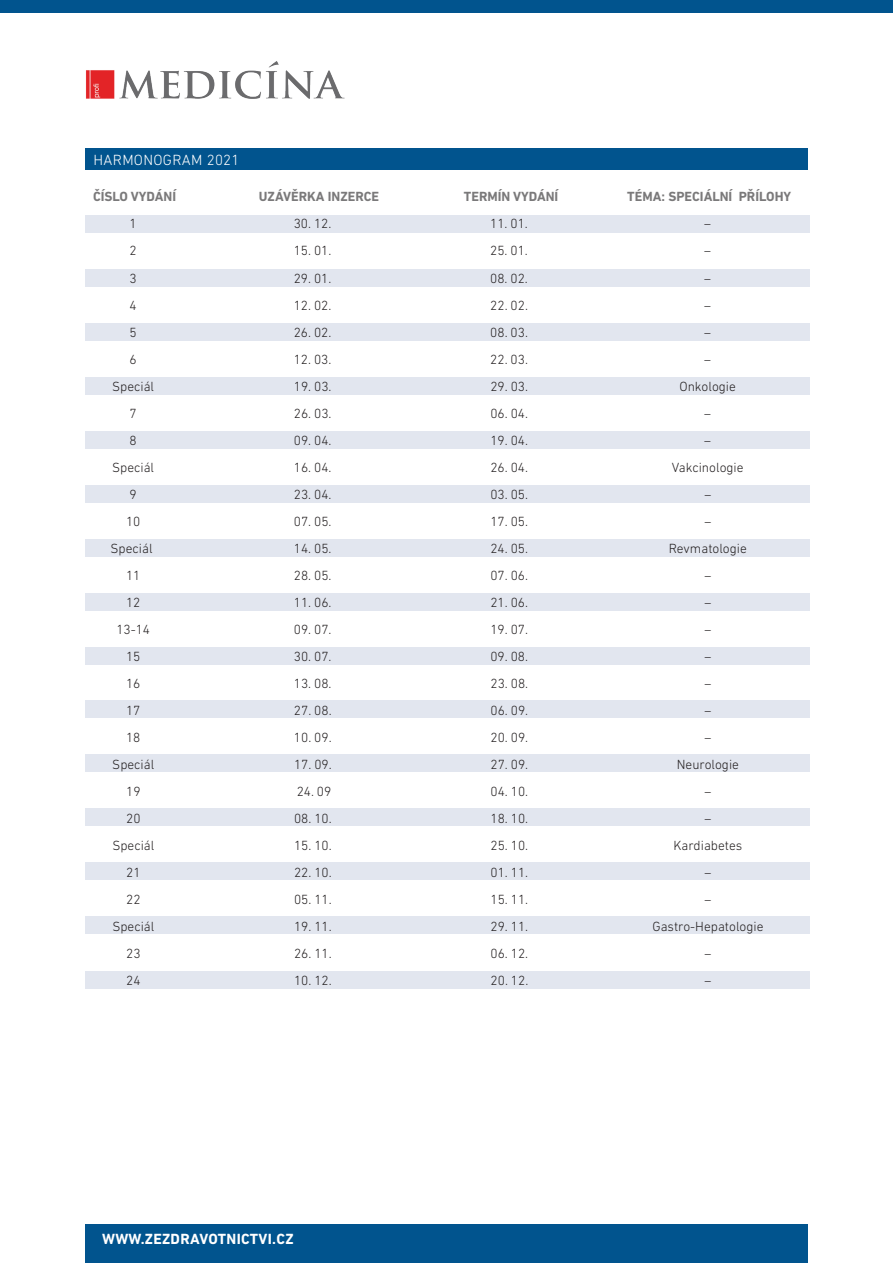
<style>
.page{position:relative;width:893px;height:1263px;background:#fff}
.page>*{position:absolute;margin:0;border:0;box-sizing:border-box;transform-origin:0 0}
.t1{font:700 15px "DIN Next LT Pro";letter-spacing:.02em;color:#fff}
.t2{font:300 15px "DIN Next LT Pro";letter-spacing:.02em;color:#fff}
.t3{font:300 13.5px "DIN Next LT Pro";color:#231f20}
.t4{font:700 13.5px "DIN Next LT Pro";color:#7a797a}
</style>
<div class="page">
<div style="left:85px;top:149px;width:723px;height:21px;background:#01548e"></div>
<div style="left:85px;top:216px;width:724px;height:17px;background:#e2e6ef"></div>
<div style="left:85px;top:431px;width:724px;height:17px;background:#e2e6ef"></div>
<div style="left:85px;top:701px;width:724px;height:17px;background:#e2e6ef"></div>
<div style="left:85px;top:269px;width:724px;height:18px;background:#e2e6ef"></div>
<div style="left:85px;top:485px;width:724px;height:17px;background:#e2e6ef"></div>
<div style="left:85px;top:755px;width:724px;height:17px;background:#e2e6ef"></div>
<div style="left:85px;top:323px;width:724px;height:17px;background:#e2e6ef"></div>
<div style="left:85px;top:539px;width:724px;height:17px;background:#e2e6ef"></div>
<div style="left:85px;top:593px;width:724px;height:17px;background:#e2e6ef"></div>
<div style="left:85px;top:809px;width:724px;height:17px;background:#e2e6ef"></div>
<div style="left:85px;top:377px;width:724px;height:17px;background:#e2e6ef"></div>
<div style="left:85px;top:647px;width:724px;height:17px;background:#e2e6ef"></div>
<div style="left:85px;top:863px;width:724px;height:17px;background:#e2e6ef"></div>
<div style="left:85px;top:917px;width:724px;height:17px;background:#e2e6ef"></div>
<div style="left:85px;top:971px;width:724px;height:17px;background:#e2e6ef"></div>
<div style="left:85px;top:1225px;width:723px;height:38px;background:#01548e"></div>
<div style="left:0;top:0;width:893px;height:13px;background:#01548e"></div>
<img style="left:86px;top:61px;width:259px;height:38px">
<p class="t2" style="left:94px;top:151px;width:148px">HARMONOGRAM 2021</p>
<p class="t4" style="left:93px;top:189px;width:85px">ČÍSLO VYDÁNÍ</p>
<p class="t4" style="left:259px;top:189px;width:122px">UZÁVĚRKA INZERCE</p>
<p class="t4" style="left:464px;top:189px;width:96px">TERMÍN VYDÁNÍ</p>
<p class="t4" style="left:627px;top:189px;width:165px">TÉMA: SPECIÁLNÍ PŘÍLOHY</p>
<p class="t3" style="left:129px;top:216px;width:9px">1</p>
<p class="t3" style="left:294px;top:216px;width:39px">30. 12.</p>
<p class="t3" style="left:490px;top:216px;width:39px">11. 01.</p>
<p class="t3" style="left:704px;top:216px;width:8px">–</p>
<p class="t3" style="left:129px;top:243px;width:9px">2</p>
<p class="t3" style="left:294px;top:243px;width:39px">15. 01.</p>
<p class="t3" style="left:490px;top:243px;width:39px">25. 01.</p>
<p class="t3" style="left:704px;top:243px;width:8px">–</p>
<p class="t3" style="left:129px;top:270px;width:9px">3</p>
<p class="t3" style="left:294px;top:270px;width:39px">29. 01.</p>
<p class="t3" style="left:490px;top:270px;width:39px">08. 02.</p>
<p class="t3" style="left:704px;top:270px;width:8px">–</p>
<p class="t3" style="left:129px;top:297px;width:9px">4</p>
<p class="t3" style="left:294px;top:297px;width:39px">12. 02.</p>
<p class="t3" style="left:490px;top:297px;width:39px">22. 02.</p>
<p class="t3" style="left:704px;top:297px;width:8px">–</p>
<p class="t3" style="left:130px;top:324px;width:9px">5</p>
<p class="t3" style="left:294px;top:324px;width:39px">26. 02.</p>
<p class="t3" style="left:490px;top:324px;width:39px">08. 03.</p>
<p class="t3" style="left:704px;top:324px;width:8px">–</p>
<p class="t3" style="left:130px;top:351px;width:9px">6</p>
<p class="t3" style="left:294px;top:351px;width:39px">12. 03.</p>
<p class="t3" style="left:490px;top:351px;width:39px">22. 03.</p>
<p class="t3" style="left:704px;top:351px;width:8px">–</p>
<p class="t3" style="left:112px;top:378px;width:44px">Speciál</p>
<p class="t3" style="left:294px;top:378px;width:39px">19. 03.</p>
<p class="t3" style="left:490px;top:378px;width:39px">29. 03.</p>
<p class="t3" style="left:679px;top:378px;width:58px">Onkologie</p>
<p class="t3" style="left:130px;top:405px;width:9px">7</p>
<p class="t3" style="left:294px;top:405px;width:39px">26. 03.</p>
<p class="t3" style="left:490px;top:405px;width:39px">06. 04.</p>
<p class="t3" style="left:704px;top:405px;width:8px">–</p>
<p class="t3" style="left:130px;top:432px;width:9px">8</p>
<p class="t3" style="left:294px;top:432px;width:39px">09. 04.</p>
<p class="t3" style="left:490px;top:432px;width:39px">19. 04.</p>
<p class="t3" style="left:704px;top:432px;width:8px">–</p>
<p class="t3" style="left:112px;top:459px;width:44px">Speciál</p>
<p class="t3" style="left:294px;top:459px;width:39px">16. 04.</p>
<p class="t3" style="left:490px;top:459px;width:39px">26. 04.</p>
<p class="t3" style="left:672px;top:459px;width:73px">Vakcinologie</p>
<p class="t3" style="left:130px;top:486px;width:9px">9</p>
<p class="t3" style="left:294px;top:486px;width:39px">23. 04.</p>
<p class="t3" style="left:490px;top:486px;width:39px">03. 05.</p>
<p class="t3" style="left:704px;top:486px;width:8px">–</p>
<p class="t3" style="left:126px;top:513px;width:16px">10</p>
<p class="t3" style="left:294px;top:513px;width:39px">07. 05.</p>
<p class="t3" style="left:490px;top:513px;width:39px">17. 05.</p>
<p class="t3" style="left:704px;top:513px;width:8px">–</p>
<p class="t3" style="left:111px;top:540px;width:44px">Speciál</p>
<p class="t3" style="left:294px;top:540px;width:39px">14. 05.</p>
<p class="t3" style="left:490px;top:540px;width:39px">24. 05.</p>
<p class="t3" style="left:669px;top:540px;width:80px">Revmatologie</p>
<p class="t3" style="left:126px;top:567px;width:16px">11</p>
<p class="t3" style="left:294px;top:567px;width:39px">28. 05.</p>
<p class="t3" style="left:490px;top:567px;width:39px">07. 06.</p>
<p class="t3" style="left:704px;top:567px;width:8px">–</p>
<p class="t3" style="left:126px;top:594px;width:16px">12</p>
<p class="t3" style="left:294px;top:594px;width:39px">11. 06.</p>
<p class="t3" style="left:490px;top:594px;width:39px">21. 06.</p>
<p class="t3" style="left:704px;top:594px;width:8px">–</p>
<p class="t3" style="left:116px;top:621px;width:35px">13-14</p>
<p class="t3" style="left:294px;top:621px;width:39px">09. 07.</p>
<p class="t3" style="left:490px;top:621px;width:39px">19. 07.</p>
<p class="t3" style="left:704px;top:621px;width:8px">–</p>
<p class="t3" style="left:126px;top:648px;width:16px">15</p>
<p class="t3" style="left:294px;top:648px;width:39px">30. 07.</p>
<p class="t3" style="left:490px;top:648px;width:39px">09. 08.</p>
<p class="t3" style="left:704px;top:648px;width:8px">–</p>
<p class="t3" style="left:126px;top:675px;width:16px">16</p>
<p class="t3" style="left:294px;top:675px;width:39px">13. 08.</p>
<p class="t3" style="left:490px;top:675px;width:39px">23. 08.</p>
<p class="t3" style="left:704px;top:675px;width:8px">–</p>
<p class="t3" style="left:126px;top:702px;width:16px">17</p>
<p class="t3" style="left:294px;top:702px;width:39px">27. 08.</p>
<p class="t3" style="left:490px;top:702px;width:39px">06. 09.</p>
<p class="t3" style="left:704px;top:702px;width:8px">–</p>
<p class="t3" style="left:126px;top:729px;width:16px">18</p>
<p class="t3" style="left:294px;top:729px;width:39px">10. 09.</p>
<p class="t3" style="left:490px;top:729px;width:39px">20. 09.</p>
<p class="t3" style="left:704px;top:729px;width:8px">–</p>
<p class="t3" style="left:112px;top:756px;width:44px">Speciál</p>
<p class="t3" style="left:294px;top:756px;width:39px">17. 09.</p>
<p class="t3" style="left:490px;top:756px;width:39px">27. 09.</p>
<p class="t3" style="left:677px;top:756px;width:64px">Neurologie</p>
<p class="t3" style="left:126px;top:783px;width:16px">19</p>
<p class="t3" style="left:297px;top:783px;width:36px">24. 09</p>
<p class="t3" style="left:490px;top:783px;width:39px">04. 10.</p>
<p class="t3" style="left:704px;top:783px;width:8px">–</p>
<p class="t3" style="left:126px;top:810px;width:16px">20</p>
<p class="t3" style="left:294px;top:810px;width:39px">08. 10.</p>
<p class="t3" style="left:491px;top:810px;width:39px">18. 10.</p>
<p class="t3" style="left:704px;top:810px;width:8px">–</p>
<p class="t3" style="left:112px;top:837px;width:44px">Speciál</p>
<p class="t3" style="left:294px;top:837px;width:39px">15. 10.</p>
<p class="t3" style="left:491px;top:837px;width:39px">25. 10.</p>
<p class="t3" style="left:673px;top:837px;width:70px">Kardiabetes</p>
<p class="t3" style="left:126px;top:864px;width:16px">21</p>
<p class="t3" style="left:294px;top:864px;width:39px">22. 10.</p>
<p class="t3" style="left:491px;top:864px;width:39px">01. 11.</p>
<p class="t3" style="left:704px;top:864px;width:8px">–</p>
<p class="t3" style="left:126px;top:891px;width:16px">22</p>
<p class="t3" style="left:294px;top:891px;width:39px">05. 11.</p>
<p class="t3" style="left:491px;top:891px;width:39px">15. 11.</p>
<p class="t3" style="left:704px;top:891px;width:8px">–</p>
<p class="t3" style="left:112px;top:918px;width:44px">Speciál</p>
<p class="t3" style="left:294px;top:918px;width:39px">19. 11.</p>
<p class="t3" style="left:491px;top:918px;width:39px">29. 11.</p>
<p class="t3" style="left:652px;top:918px;width:113px">Gastro-Hepatologie</p>
<p class="t3" style="left:126px;top:945px;width:16px">23</p>
<p class="t3" style="left:294px;top:945px;width:39px">26. 11.</p>
<p class="t3" style="left:491px;top:945px;width:39px">06. 12.</p>
<p class="t3" style="left:705px;top:945px;width:8px">–</p>
<p class="t3" style="left:126px;top:972px;width:16px">24</p>
<p class="t3" style="left:294px;top:972px;width:39px">10. 12.</p>
<p class="t3" style="left:491px;top:972px;width:39px">20. 12.</p>
<p class="t3" style="left:705px;top:972px;width:8px">–</p>
<p class="t1" style="left:102px;top:1230px;width:193px">WWW.ZEZDRAVOTNICTVI.CZ</p>
</div>
